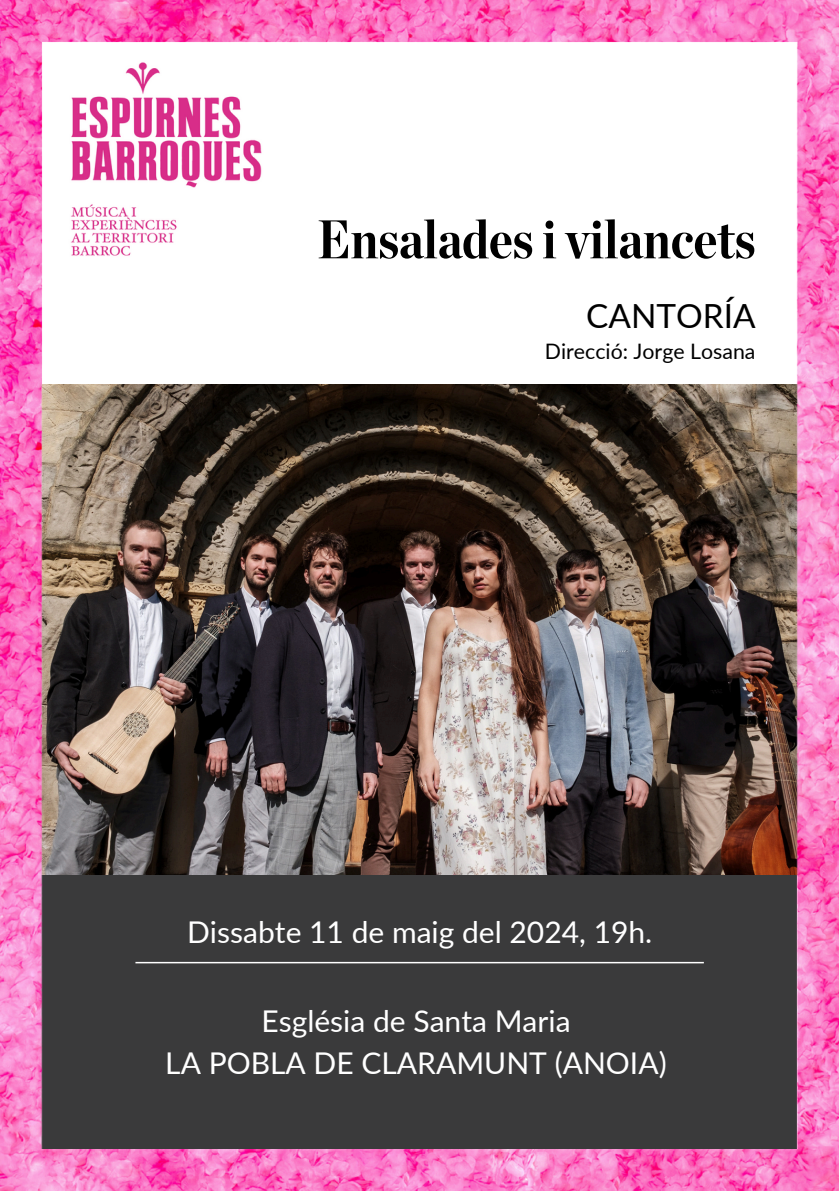
<style>
.page{position:relative;width:839px;height:1191px;background:#fff}
.page>*{position:absolute;margin:0;border:0;box-sizing:border-box;transform-origin:0 0}
.t1{font:700 54.4px "Chronicle Disp Cond";color:#000}
.t2{font:33.4px "Lato";color:#000}
.t3{font:30px/42px "Lato";color:#fff;text-align:center}
.t4{font:21.4px "Lato";color:#000}
</style>
<div class="page">
<img style="left:0;top:0;width:838px;height:1191px">
<div style="left:42px;top:42px;width:755px;height:1106px;background:#fff"></div>
<div style="left:42px;top:874px;width:754px;height:275px;background:#3a3a3b"></div>
<img style="left:38px;top:384px;width:760px;height:490px">
<hr style="left:135px;top:962px;width:568px;height:1px;background:#fff">
<img style="left:71px;top:62px;width:191px;height:194px">
<p class="t1" style="left:317px;top:215px;width:439px">Ensalades i vilancets</p>
<p class="t2" style="left:586px;top:295px;width:171px">CANTORÍA</p>
<h3 class="t4" style="left:545px;top:338px;width:212px">Direcció: Jorge Losana</h3>
<p class="t3" style="left:187px;top:910px;width:466px">Dissabte 11 de maig del 2024, 19h.</p>
<h1 class="t3" style="left:165px;top:1000px;width:503px">Església de Santa Maria<br>LA POBLA DE CLARAMUNT (ANOIA)</h1>
</div>
